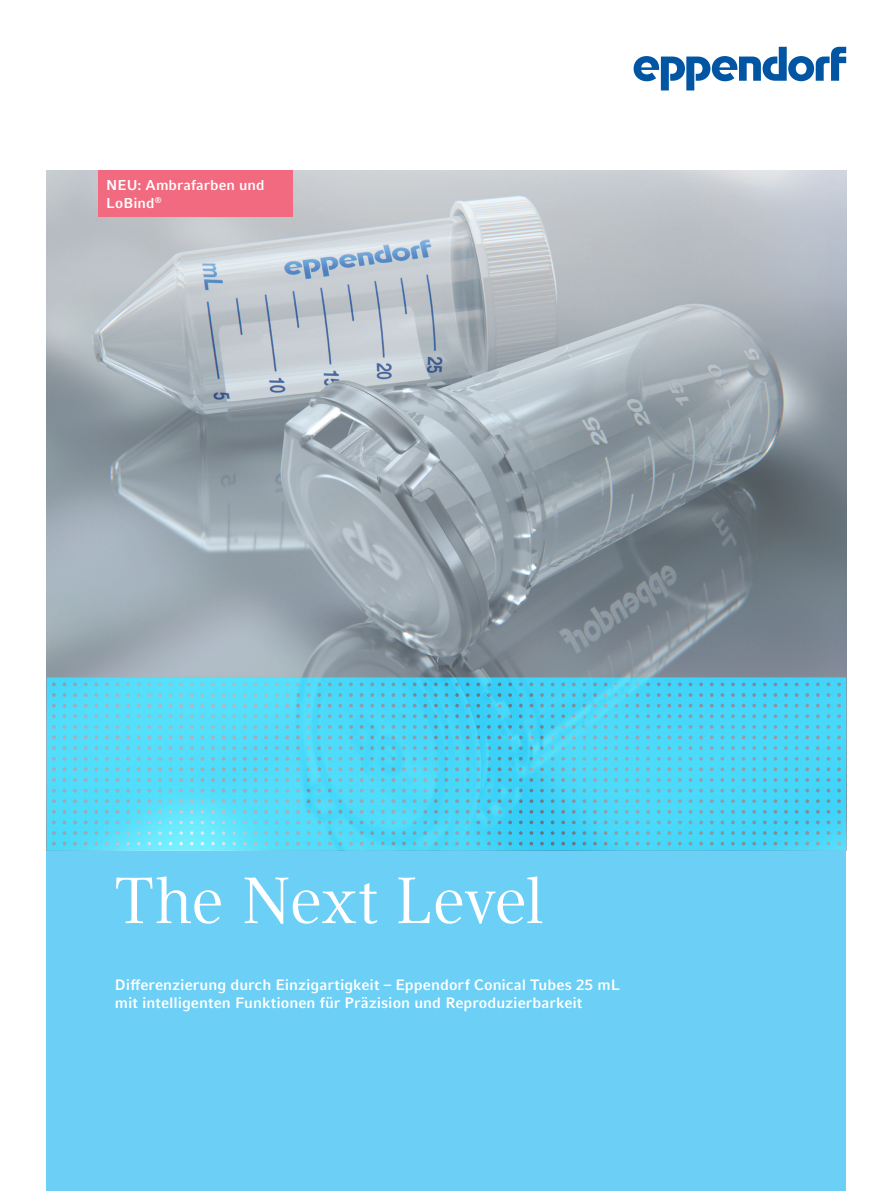
<style>
.page{position:relative;width:893px;height:1191px;background:#fff}
.page>*{position:absolute;margin:0;border:0;box-sizing:border-box;transform-origin:0 0}
.Cover_01_Headline_2{font:64.5px "Compatil Textfor Eppendorf";letter-spacing:-.02em;color:#fff}
.Cover_02_Subline_10p{font:700 15px/18.8px "Compatil Factfor Eppendorf";color:#fff}
._04_Interferer_top_9{font:700 14.25px/18.6px "Compatil Factfor Eppendorf";letter-spacing:.005em;color:#fff}
</style>
<div class="page">
<img style="left:47px;top:170px;width:799px;height:507px">
<div style="left:47px;top:850px;width:799px;height:341px;background:#6bcff6"></div>
<svg style="left:47px;top:677px;width:799px;height:173px;background:#51d3f2"></svg>
<svg style="left:634px;top:47px;width:212px;height:43px"></svg>
<div style="left:98px;top:170px;width:195px;height:47px;background:#f16a80"></div>
<p class="_04_Interferer_top_9" style="left:106px;top:175px;width:160px">NEU: Ambrafarben und<br>LoBind<sup>®</sup></p>
<p class="Cover_01_Headline_2" style="left:115px;top:863px;width:430px">The Next Level</p>
<p class="Cover_02_Subline_10p" style="left:115px;top:975px;width:507px">Differenzierung durch Einzigartigkeit – Eppendorf Conical Tubes 25 mL mit intelligenten Funktionen für Präzision und Reproduzierbarkeit</p>
</div>
